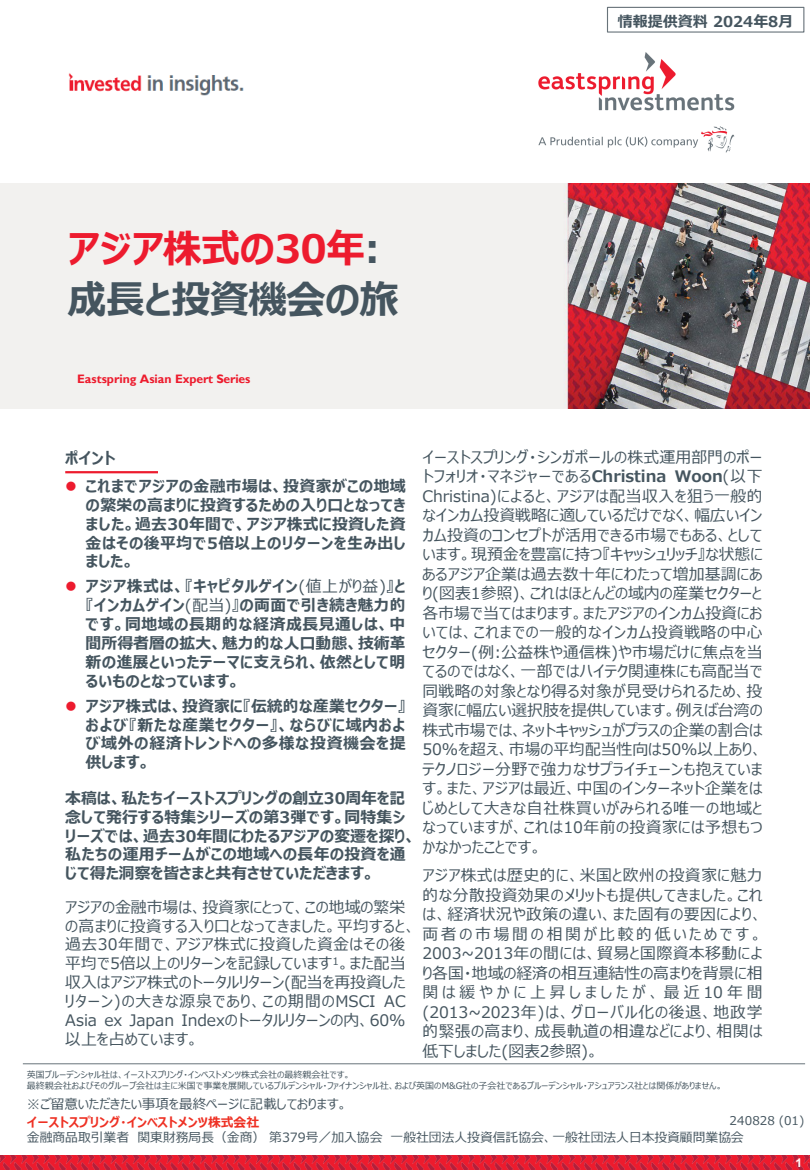
<style>
.page{position:relative;width:810px;height:1170px;background:#fff}
.page>*{position:absolute;margin:0;border:0;box-sizing:border-box;transform-origin:0 0}
.t1{font:700 39px "Meiryo UI";letter-spacing:-.02em;color:#ed1b2e}
.t2{font:700 39px "Meiryo UI";letter-spacing:-.02em;color:#45555f}
.t3{font:15.9px/19.5px "Meiryo UI";letter-spacing:.01em;color:#45555f;text-align:justify}
.t4{font:700 15.9px/18.9px "Meiryo UI";letter-spacing:.01em;color:#45555f;text-align:justify}
.t5{font:700 15px "Meiryo UI";color:#45555f}
.t6{font:13.5px "Meiryo UI";color:#45555f}
.t7{font:12.75px "Meiryo UI";color:#45555f}
.t8{font:700 12.75px "Meiryo UI";color:#ee3124}
.t9{font:700 12.3px "Gill Sans";letter-spacing:-.005em;color:#ed1b2d}
.t10{font:12px "Meiryo UI";letter-spacing:.005em;color:#45555f}
.t11{font:700 12px "Arial";color:#fff}
.t12{font:9px/10.8px "Meiryo UI";color:#45555f}
.s1{color:#45555f}
.s2{color:#ed1b2e}
.s3{font-weight:400}
.s4{font-weight:700}
</style>
<div class="page">
<img style="left:0;top:1155px;width:810px;height:15px">
<hr style="left:23px;top:1063px;width:782px;height:1px;background:#68737a">
<img style="left:68px;top:73px;width:176px;height:23px">
<img style="left:538px;top:52px;width:197px;height:101px">
<div style="left:607px;top:7px;width:197px;height:26px;border:1px solid #68737a"></div>
<img style="left:0;top:184px;width:810px;height:224px">
<hr style="left:65px;top:471px;width:93px;height:2px;background:#ed1c2e">
<p class="t5" style="left:618px;top:11px;width:177px">情報提供資料 2024年8月</p>
<p class="t1" style="left:68px;top:221px;width:314px">アジア株式の30年<span class="s1">:</span></p>
<p class="t2" style="left:68px;top:273px;width:333px">成長と投資機会の旅</p>
<p class="t9" style="left:77px;top:372px;width:175px">Eastspring Asian Expert Series</p>
<p class="t4" style="left:65px;top:450px;width:52px">ポイント</p>
<p class="t4" style="left:86px;top:477px;width:322px;text-indent:-20px"><span class="s2">●</span> これまでアジアの金融市場は、投資家がこの地域の繁栄の高まりに投資するための入り口となってきました。過去30年間で、アジア株式に投資した資金はその後平均で5倍以上のリターンを生み出しました。</p>
<p class="t4" style="left:86px;top:578px;width:322px;text-indent:-20px"><span class="s2">●</span> アジア株式は、『キャピタルゲイン<span class="s3">(値上がり益)</span>』と『インカムゲイン<span class="s3">(配当)』</span>の両面で引き続き魅力的です。同地域の長期的な経済成長見通しは、中間所得者層の拡大、魅力的な人口動態、技術革新の進展といったテーマに支えられ、依然として明るいものとなっています。</p>
<p class="t4" style="left:86px;top:697px;width:322px;text-indent:-20px"><span class="s2">●</span> アジア株式は、投資家に『伝統的な産業セクター』および『新たな産業セクター』、ならびに域内および域外の経済トレンドへの多様な投資機会を提供します。</p>
<p class="t4" style="left:65px;top:789px;width:352px;text-align:left">本稿は、私たちイーストスプリングの創立30周年を記念して発行する特集シリーズの第3弾です。同特集シリーズでは、過去30年間にわたるアジアの変遷を探り、私たちの運用チームがこの地域への長年の投資を通じて得た洞察を皆さまと共有させていただきます。</p>
<p class="t3" style="left:65px;top:898px;width:352px;line-height:18.9px;text-align:left">アジアの金融市場は、投資家にとって、この地域の繁栄の高まりに投資する入り口となってきました。平均すると、過去30年間で、アジア株式に投資した資金はその後平均で5倍以上のリターンを記録しています<sup>1</sup>。また配当収入はアジア株式のトータルリターン(配当を再投資したリターン)の大きな源泉であり、この期間のMSCI AC<br>Asia ex Japan Indexのトータルリターンの内、60%以上を占めています。</p>
<p class="t3" style="left:422px;top:448px;width:342px">イーストスプリング・シンガポールの株式運用部門のポートフォリオ・マネジャーである<span class="s4">Christina Woon</span>(以下Christina)によると、アジアは配当収入を狙う一般的なインカム投資戦略に適しているだけでなく、幅広いインカム投資のコンセプトが活用できる市場でもある、としています。現預金を豊富に持つ『キャッシュリッチ』な状態にあるアジア企業は過去数十年にわたって増加基調にあり(図表1参照)、これはほとんどの域内の産業セクターと各市場で当てはまります。またアジアのインカム投資においては、これまでの一般的なインカム投資戦略の中心セクター(例:公益株や通信株)や市場だけに焦点を当てるのではなく、一部ではハイテク関連株にも高配当で同戦略の対象となり得る対象が見受けられるため、投資家に幅広い選択肢を提供しています。例えば台湾の株式市場では、ネットキャッシュがプラスの企業の割合は50%を超え、市場の平均配当性向は50%以上あり、テクノロジー分野で強力なサプライチェーンも抱えています。また、アジアは最近、中国のインターネット企業をはじめとして大きな自社株買いがみられる唯一の地域となっていますが、これは10年前の投資家には予想もつかなかったことです。</p>
<p class="t3" style="left:422px;top:866px;width:342px">アジア株式は歴史的に、米国と欧州の投資家に魅力的な分散投資効果のメリットも提供してきました。これは、経済状況や政策の違い、また固有の要因により、両者の市場間の相関が比較的低いためです。2003~2013年の間には、貿易と国際資本移動により各国・地域の経済の相互連結性の高まりを背景に相関は緩やかに上昇しましたが、最近10年間(2013~2023年)は、グローバル化の後退、地政学的緊張の高まり、成長軌道の相違などにより、相関は低下しました(図表2参照)。</p>
<p class="t12" style="left:27px;top:1070px;width:697px">英国プルーデンシャル社は、イーストスプリング・インベストメンツ株式会社の最終親会社です。<br>最終親会社およびそのグループ会社は主に米国で事業を展開しているプルデンシャル・ファイナンシャル社、および英国のM&amp;G社の子会社であるプルーデンシャル・アシュアランス社とは関係がありません。</p>
<p class="t6" style="left:27px;top:1095px;width:322px">※ご留意いただきたい事項を最終ページに記載しております。</p>
<p class="t10" style="left:730px;top:1112px;width:76px">240828 (01)</p>
<p class="t8" style="left:27px;top:1114px;width:234px">イーストスプリング・インベストメンツ株式会社</p>
<p class="t7" style="left:27px;top:1129px;width:718px">金融商品取引業者 関東財務局長（金商）第379号／加入協会 一般社団法人投資信託協会、一般社団法人日本投資顧問業協会</p>
<p class="t11" style="left:796px;top:1155px;width:8px">1</p>
</div>
